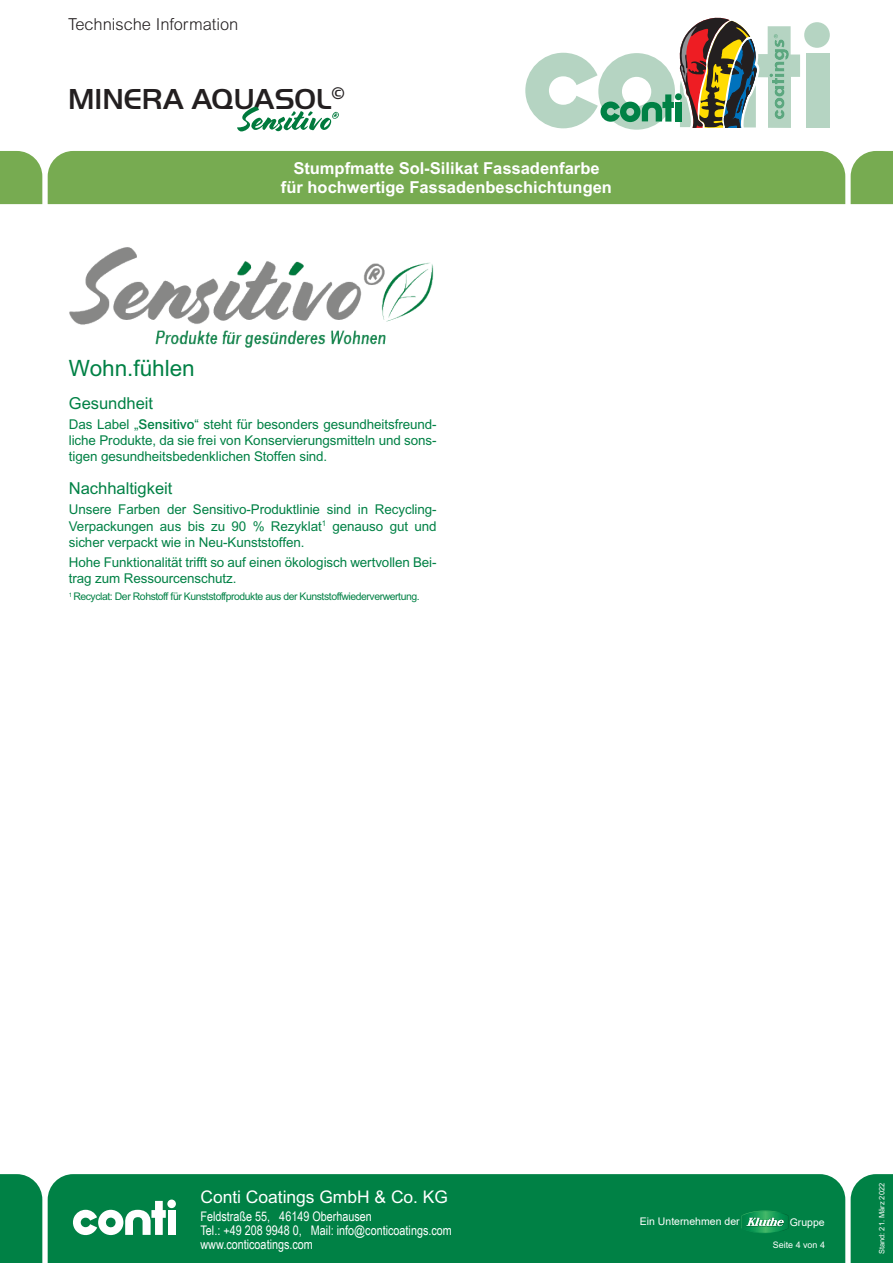
<style>
.page{position:relative;width:893px;height:1263px;background:#fff}
.page>*{position:absolute;margin:0;border:0;box-sizing:border-box;transform-origin:0 0}
.t1{font:500 30px "Handel Got D";color:#231f20}
.Oberpunkt{font:22.5px "Arial MT Std";color:#008145}
.t2{font:17.4px "Arial MT Std";color:#fff}
.t3{font:700 16.5px/19.8px "Arial MT Std";color:#fff;text-align:center}
.Unterpunkt{font:16.5px "Arial MT Std";color:#008145}
.t4{font:300 16.5px "Arial MT Std";color:#231f20}
.Textblock{font:13.5px/16.2px "Arial MT Std";letter-spacing:-.005em;color:#008145;text-align:justify}
.t5{font:13.2px/13.6px "Arial Narrow";color:#fff}
.Textblock-2{font:10.5px "Arial MT Std";letter-spacing:-.04em;color:#008145}
.t6{font:10.5px "Arial";color:#fff}
.t7{font:9px "Arial MT Std";color:#fff}
.t8{font:7.5px "Arial MT Std";color:#fff}
.s1{font-weight:500}
</style>
<div class="page">
<img style="left:69px;top:247px;width:365px;height:101px">
<div style="left:0;top:1174px;width:42px;height:89px;background:#008145"></div>
<div style="left:851px;top:1174px;width:42px;height:89px;background:#008145"></div>
<div style="left:48px;top:1174px;width:797px;height:89px;background:#008145"></div>
<svg style="left:742px;top:1211px;width:47px;height:22px"></svg>
<svg style="left:73px;top:1201px;width:93px;height:34px"></svg>
<div style="left:168px;top:1210px;width:7px;height:25px;background:#fff"></div>
<div style="left:167px;top:1199px;width:9px;height:9px;background:#fff;border-radius:50%"></div>
<div style="left:806px;top:54px;width:23px;height:74px;background:#b5d4c2"></div>
<div style="left:804px;top:22px;width:26px;height:26px;background:#b5d4c2;border-radius:50%"></div>
<svg style="left:525px;top:17px;width:275px;height:113px"></svg>
<div style="left:48px;top:151px;width:797px;height:53px;background:#77ab51"></div>
<div style="left:851px;top:151px;width:42px;height:53px;background:#77ab51"></div>
<div style="left:0;top:151px;width:42px;height:53px;background:#77ab51"></div>
<svg style="left:237px;top:107px;width:102px;height:24px"></svg>
<p class="t4" style="left:68px;top:15px;width:172px">Technische Information</p>
<h1 class="t1" style="left:68px;top:82px;width:278px">MINERA AQUASOL<sup>®</sup></h1>
<p class="t3" style="left:281px;top:158px;width:332px">Stumpfmatte Sol-Silikat Fassadenfarbe für hochwertige Fassadenbeschichtungen</p>
<p class="Oberpunkt" style="left:69px;top:355px;width:127px">Wohn.fühlen</p>
<p class="Unterpunkt" style="left:69px;top:393px;width:86px">Gesundheit</p>
<p class="Textblock" style="left:69px;top:416px;width:369px">Das Label „<span class="s1">Sensitivo</span>“ steht für besonders gesundheitsfreund&shy;liche Produkte, da sie frei von Konservierungsmitteln und sons&shy;tigen gesundheitsbedenklichen Stoffen sind.</p>
<p class="Unterpunkt" style="left:69px;top:479px;width:105px">Nachhaltigkeit</p>
<p class="Textblock" style="left:69px;top:501px;width:369px">Unsere Farben der Sensitivo-Produktlinie sind in Recycling-Verpackungen aus bis zu 90 % Rezyklat<sup>1</sup> genauso gut und sicher verpackt wie in Neu-Kunststoffen.</p>
<p class="Textblock" style="left:69px;top:554px;width:369px">Hohe Funktionalität trifft so auf einen ökologisch wertvollen Bei&shy;trag zum Ressourcenschutz.</p>
<p class="Textblock-2" style="left:69px;top:591px;width:352px"><sup>1</sup> Recyclat: Der Rohstoff für Kunststoffprodukte aus der Kunststoffwiederverwertung.</p>
<p class="t2" style="left:200px;top:1186px;width:249px">Conti Coatings GmbH &amp; Co. KG</p>
<p class="t5" style="left:200px;top:1209px;width:253px">Feldstraße 55, 46149 Oberhausen<br>Tel.: +49 208 9948 0, Mail: info@conticoatings.com www.conticoatings.com</p>
<p class="t6" style="left:640px;top:1214px;width:101px">Ein Unternehmen der</p>
<p class="t6" style="left:790px;top:1215px;width:37px">Gruppe</p>
<p class="t7" style="left:773px;top:1240px;width:54px">Seite 4 von 4</p>
<p class="t8" style="left:877px;top:1254px;width:72px;rotate:-90deg">Stand: 21. März 2022</p>
</div>
